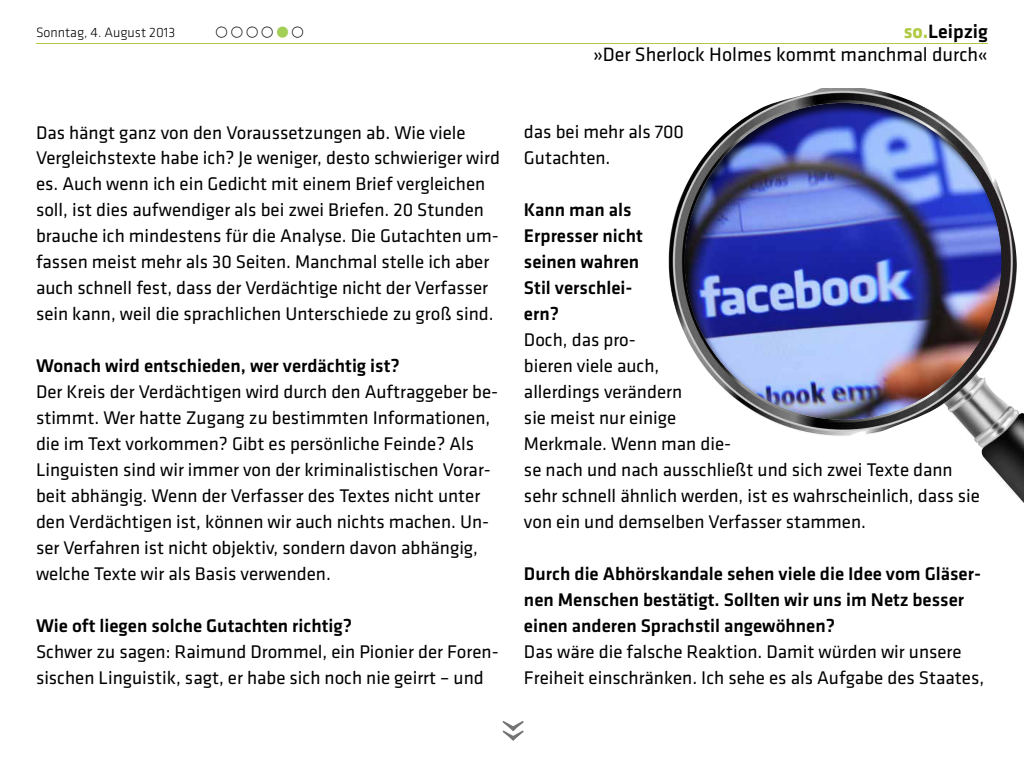
<style>
.page{position:relative;width:1024px;height:768px;background:#fff}
.page>*{position:absolute;margin:0;border:0;box-sizing:border-box;transform-origin:0 0}
.t1{font:58px "Minion Pro";color:#000}
.t2{font:20px/23px "Klavika";color:#000;text-align:right}
.t3{font:19px/26px "Klavika";color:#000}
.t4{font:500 19px/26px "Klavika";color:#000}
.t5{font:300 14px "Klavika";color:#000}
.t6{font:14px "European Pi Std 1";color:#000}
.s1{font-weight:700;color:#b0ca44}
.s2{font-weight:500}
</style>
<div class="page">
<hr style="left:36px;top:43px;width:952px;height:1px;background:#b0ca44">
<img style="left:668px;top:88px;width:356px;height:415px">
<div style="left:683px;top:101px;width:319px;height:319px;background:#000;opacity:.75"></div>
<p class="t5" style="left:36px;top:24px;width:141px">Sonntag, 4. August 2013</p>
<p class="t6" style="left:216px;top:26px;width:59px">❖ ❖ ❖ ❖</p>
<p class="t3" style="left:36px;top:119px;width:465px">Das hängt ganz von den Voraussetzungen ab. Wie viele Vergleichstexte habe ich? Je weniger, desto schwieriger wird es. Auch wenn ich ein Gedicht mit einem Brief vergleichen soll, ist dies aufwendiger als bei zwei Briefen. 20 Stunden brauche ich mindestens für die Analyse. Die Gutachten um&shy;fassen meist mehr als 30 Seiten. Manchmal stelle ich aber auch schnell fest, dass der Verdächtige nicht der Verfasser sein kann, weil die sprachlichen Unterschiede zu groß sind.</p>
<p class="t4" style="left:36px;top:353px;width:365px">Wonach wird entschieden, wer verdächtig ist?</p>
<p class="t3" style="left:36px;top:379px;width:464px">Der Kreis der Verdächtigen wird durch den Auftraggeber be&shy;stimmt. Wer hatte Zugang zu bestimmten I nformationen, die im Text vorkommen? Gibt es persönliche Feinde? Als Linguisten sind wir immer von der kriminalistischen Vorar&shy;beit abhängig. Wenn der Verfasser des Textes nicht unter den Verdächtigen ist, können wir auch nichts machen. Un&shy;ser Verfahren ist nicht objektiv, sondern davon abhängig, welche Texte wir als Basis verwenden.</p>
<p class="t4" style="left:36px;top:613px;width:318px">Wie oft liegen solche Gutachten richtig?</p>
<p class="t3" style="left:36px;top:638px;width:464px">Schwer zu sagen: Raimund Drommel, ein Pionier der Foren&shy;sischen Linguistik, sagt, er habe sich noch nie geirrt – und</p>
<p class="t2" style="left:593px;top:19px;width:396px"><span class="s1">so.</span><span class="s2">Leipzig<br></span>»Der Sherlock Holmes kommt manchmal durch«</p>
<p class="t3" style="left:524px;top:118px;width:162px">das bei mehr als 700<br>Gutachten.</p>
<p class="t4" style="left:524px;top:197px;width:120px">Kann man als<br>Erpresser nicht seinen wahren<br>Stil verschlei&shy;ern?</p>
<p class="t3" style="left:524px;top:326px;width:457px">Doch, das pro-<br>bieren viele auch,<br>allerdings verändern<br>sie meist nur einige<br>Merkmale. Wenn man die-<br>se nach und nach ausschließt und sich zwei Texte dann sehr schnell ähnlich werden, ist es wahrscheinlich, dass sie von ein und demselben Verfasser stammen.</p>
<p class="t4" style="left:524px;top:560px;width:459px">Durch die Abhörskandale sehen viele die Idee vom Gläser&shy;nen Menschen bestätigt. Sollten wir uns im Netz besser einen anderen Sprachstil angewöhnen?</p>
<p class="t3" style="left:524px;top:638px;width:462px">Das wäre die falsche Reaktion. Damit würden wir unsere<br>Freiheit einschränken. Ich sehe es als Aufgabe des Staates,</p>
<h1 class="t1" style="left:475px;top:744px;width:27px;rotate:-90deg">«</h1>
</div>
